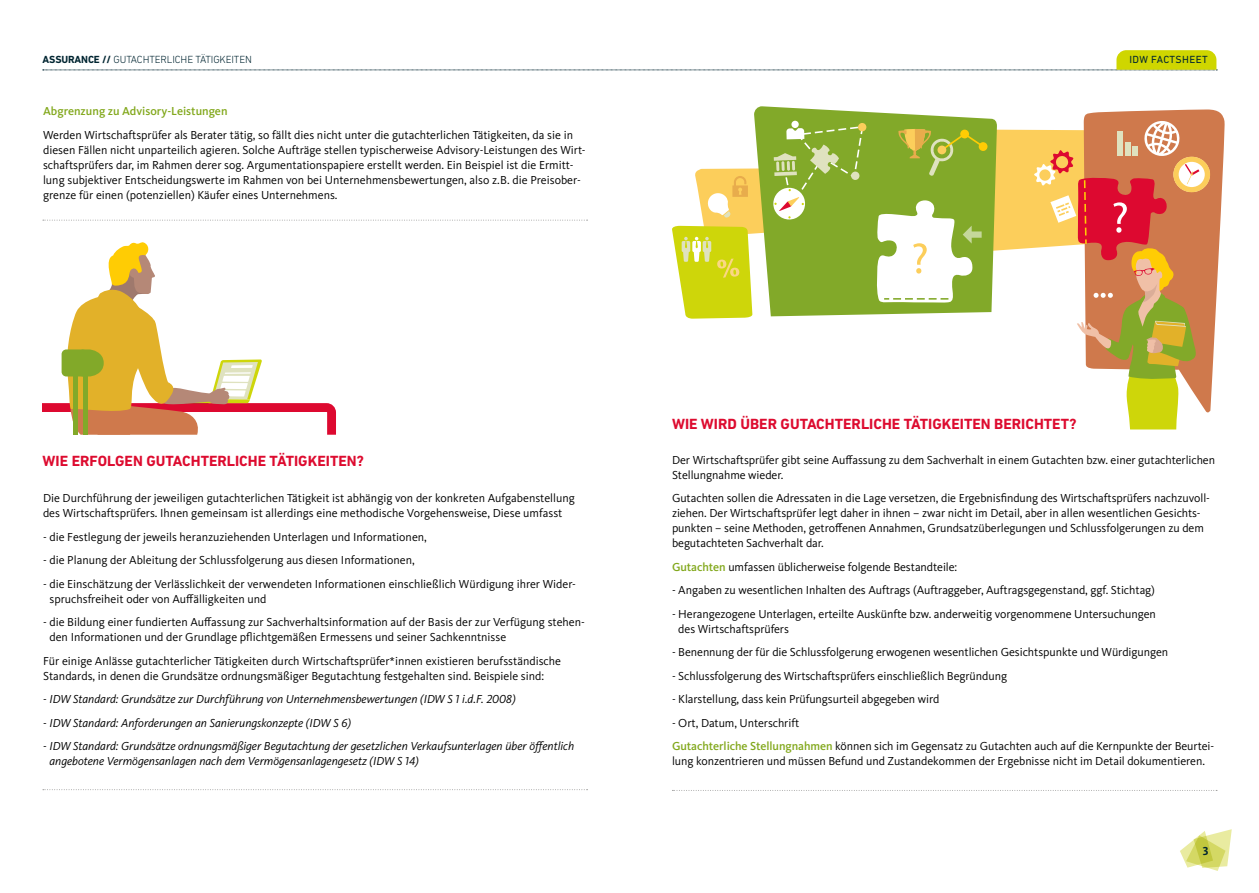
<style>
.page{position:relative;width:1259px;height:893px;background:#fff}
.page>*{position:absolute;margin:0;border:0;box-sizing:border-box;transform-origin:0 0}
.t1{font:700 15px "DIN Next LT Pro";color:#dd0b2f}
.t2{font:12px/15px "Kievit IDW";letter-spacing:-.005em;color:#000}
.t3{font:italic 12px/15px "Kievit IDW";color:#000}
.t4{font:500 12px "Kievit IDW";color:#82a81c}
.t5{font:700 12px "Kievit IDW";color:#002531}
.t6{font:300 10.5px "DIN Next LT Pro";letter-spacing:-.01em;color:#002531}
.t7{font:10.5px "DIN Next LT Pro";letter-spacing:.04em;color:#002531}
.s1{font-weight:700}
.s2{font-weight:500;color:#82a81c}
.s3{font-style:normal}
</style>
<div class="page">
<svg style="left:1180px;top:829px;width:51px;height:42px"></svg>
<svg style="left:43px;top:50px;width:1174px;height:21px"></svg>
<svg style="left:43px;top:220px;width:544px;height:1px"></svg>
<svg style="left:672px;top:790px;width:545px;height:1px"></svg>
<svg style="left:754px;top:106px;width:122px;height:209px;background:#8cb03b"></svg>
<div style="left:791px;top:121px;width:8px;height:7px;background:#fff;border-radius:50%"></div>
<svg style="left:672px;top:126px;width:191px;height:193px"></svg>
<div style="left:858px;top:123px;width:8px;height:8px;background:#fcce5b;border-radius:50%"></div>
<svg style="left:876px;top:109px;width:349px;height:320px"></svg>
<svg style="left:43px;top:242px;width:293px;height:193px"></svg>
<svg style="left:43px;top:789px;width:544px;height:1px"></svg>
<p class="t6" style="left:43px;top:54px;width:211px"><span class="s1">ASSURANCE //</span> GUTACHTERLICHE TÄTIGKEITEN</p>
<p class="t7" style="left:1129px;top:54px;width:80px">IDW FACTSHEET</p>
<p class="t4" style="left:43px;top:104px;width:186px">Abgrenzung zu Advisory-Leistungen</p>
<p class="t2" style="left:43px;top:127px;width:544px">Werden Wirtschaftsprüfer als Berater tätig, so fällt dies nicht unter die gutachterlichen Tätigkeiten, da sie in diesen Fällen nicht unparteilich agieren. Solche Aufträge stellen typischerweise Advisory-Leistungen des Wirt&shy;schaftsprüfers dar, im Rahmen derer sog. Argumentationspapiere erstellt werden. Ein Beispiel ist die Ermitt&shy;lung subjektiver Entscheidungswerte im Rahmen von bei Unternehmensbewertungen, also z.B. die Preisober&shy;grenze für einen (potenziellen) Käufer eines Unternehmens.</p>
<p class="t1" style="left:672px;top:415px;width:406px">WIE WIRD ÜBER GUTACHTERLICHE TÄTIGKEITEN BERICHTET?</p>
<p class="t1" style="left:43px;top:452px;width:323px">WIE ERFOLGEN GUTACHTERLICHE TÄTIGKEITEN?</p>
<p class="t2" style="left:672px;top:452px;width:544px">Der Wirtschaftsprüfer gibt seine Auffassung zu dem Sachverhalt in einem Gutachten bzw. einer gutachterlichen<br>Stellungnahme wieder.</p>
<p class="t2" style="left:672px;top:491px;width:539px">Gutachten sollen die Adressaten in die Lage versetzen, die Ergebnisfindung des Wirtschaftsprüfers nachzuvoll&shy;ziehen. Der Wirtschaftsprüfer legt daher in ihnen – zwar nicht im Detail, aber in allen wesentlichen Gesichts&shy;punkten – seine Methoden, getroffenen Annahmen, Grundsatzüberlegungen und Schlussfolgerungen zu dem begutachteten Sachverhalt dar.</p>
<p class="t2" style="left:672px;top:559px;width:287px"><span class="s2">Gutachten</span> umfassen üblicherweise folgende Bestandteile:</p>
<p class="t2" style="left:672px;top:583px;width:484px">- Angaben zu wesentlichen Inhalten des Auftrags (Auftraggeber, Auftragsgegenstand, ggf. Stichtag)</p>
<p class="t2" style="left:678px;top:606px;width:479px;text-indent:-6px">- Herangezogene Unterlagen, erteilte Auskünfte bzw. anderweitig vorgenommene Untersuchungen des Wirtschaftsprüfers</p>
<p class="t2" style="left:672px;top:645px;width:498px">- Benennung der für die Schlussfolgerung erwogenen wesentlichen Gesichtspunkte und Würdigungen</p>
<p class="t2" style="left:672px;top:668px;width:336px">- Schlussfolgerung des Wirtschaftsprüfers einschließlich Begründung</p>
<p class="t2" style="left:672px;top:692px;width:269px">- Klarstellung, dass kein Prüfungsurteil abgegeben wird</p>
<p class="t2" style="left:672px;top:711px;width:544px;line-height:23.5px">- Ort, Datum, Unterschrift<br><span class="s2">Gutachterliche Stellungnahmen</span> können sich im Gegensatz zu Gutachten auch auf die Kernpunkte der Beurtei-</p>
<p class="t2" style="left:672px;top:754px;width:534px">lung konzentrieren und müssen Befund und Zustandekommen der Ergebnisse nicht im Detail dokumentieren.</p>
<p class="t2" style="left:43px;top:491px;width:533px">Die Durchführung der jeweiligen gutachterlichen Tätigkeit ist abhängig von der konkreten Aufgabenstellung des Wirtschaftsprüfers. Ihnen gemeinsam ist allerdings eine methodische Vorgehensweise, Diese umfasst</p>
<p class="t2" style="left:43px;top:529px;width:385px">- die Festlegung der jeweils heranzuziehenden Unterlagen und Informationen,</p>
<p class="t2" style="left:43px;top:553px;width:373px">- die Planung der Ableitung der Schlussfolgerung aus diesen Informationen,</p>
<p class="t2" style="left:49px;top:576px;width:528px;text-indent:-6px">- die Einschätzung der Verlässlichkeit der verwendeten Informationen einschließlich Würdigung ihrer Wider&shy;spruchsfreiheit oder von Auffälligkeiten und</p>
<p class="t2" style="left:49px;top:615px;width:537px;text-indent:-6px">- die Bildung einer fundierten Auffassung zur Sachverhaltsinformation auf der Basis der zur Verfügung stehen&shy;den Informationen und der Grundlage pflichtgemäßen Ermessens und seiner Sachkenntnisse</p>
<p class="t2" style="left:43px;top:653px;width:519px">Für einige Anlässe gutachterlicher Tätigkeiten durch Wirtschaftsprüfer*innen existieren berufsständische<br>Standards, in denen die Grundsätze ordnungsmäßiger Begutachtung festgehalten sind. Beispiele sind:</p>
<p class="t3" style="left:43px;top:692px;width:474px"><span class="s3">-</span> IDW Standard: Grundsätze zur Durchführung von Unternehmensbewertungen (IDW S 1 i.d.F. 2008)</p>
<p class="t3" style="left:43px;top:715px;width:310px"><span class="s3">-</span> IDW Standard: Anforderungen an Sanierungskonzepte (IDW S 6)</p>
<p class="t3" style="left:49px;top:739px;width:526px;text-indent:-6px"><span class="s3">-</span> IDW Standard: Grundsätze ordnungsmäßiger Begutachtung der gesetzlichen Verkaufsunterlagen über öffentlich angebotene Vermögensanlagen nach dem Vermögensanlagengesetz (IDW S 14)</p>
<p class="t5" style="left:1203px;top:844px;width:7px">3</p>
</div>
